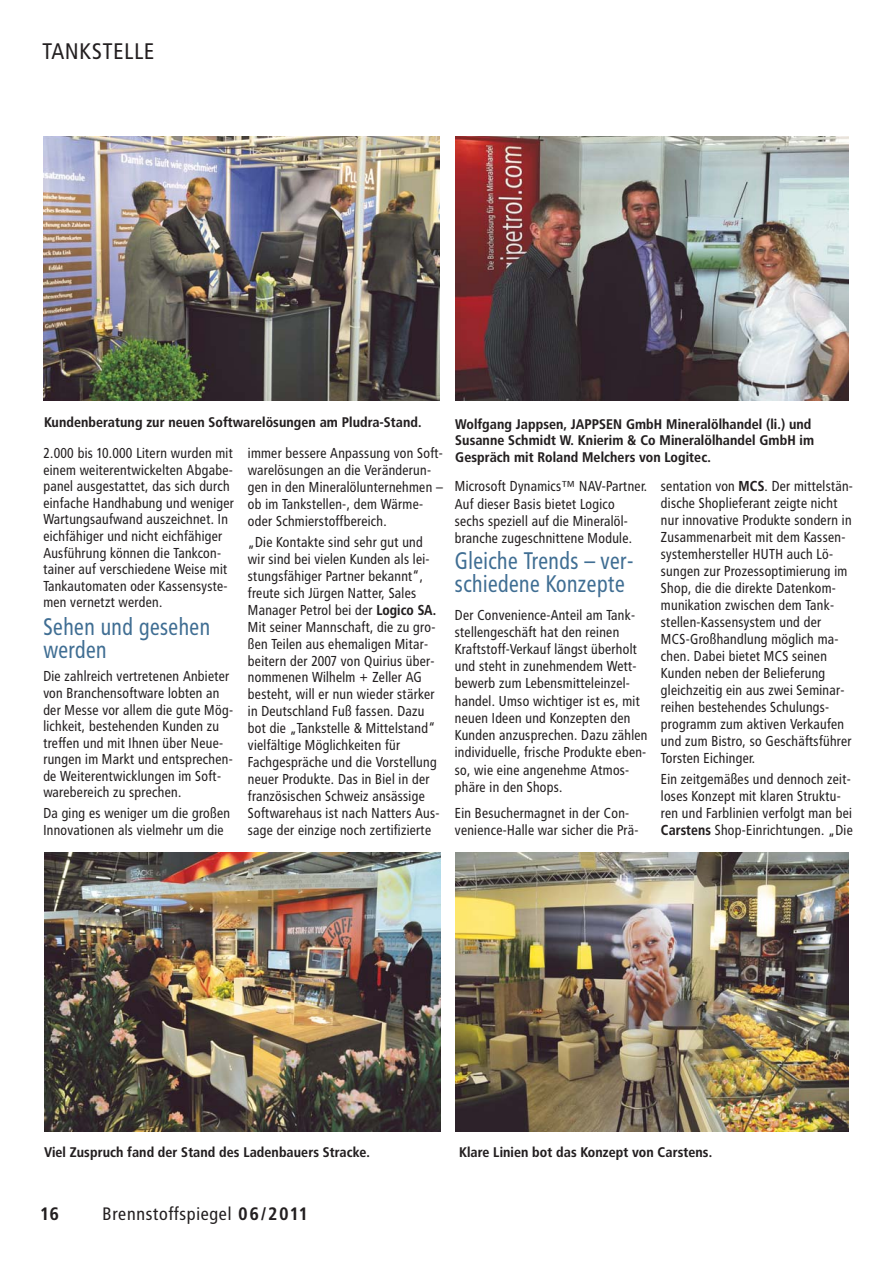
<style>
.page{position:relative;width:893px;height:1263px;background:#fff}
.page>*{position:absolute;margin:0;border:0;box-sizing:border-box;transform-origin:0 0}
.t1{font:24px/22.5px "Transit";letter-spacing:-.015em;color:#406e93;scale:.9 1}
.t2{font:22.5px "Transit";color:#231f20}
.t3{font:18px "Transit";color:#231f20}
.t4{font:700 18px "Transit";color:#231f20}
.t5{font:14.4px/17px "Transit";letter-spacing:-.015em;color:#231f20;scale:.95 1}
.t6{font:700 13.95px/16.8px "Transit";letter-spacing:-.015em;color:#231f20}
.s1{font-weight:700}
</style>
<div class="page">
<img style="left:45px;top:852px;width:396px;height:279px">
<img style="left:455px;top:852px;width:394px;height:279px">
<img style="left:43px;top:137px;width:397px;height:264px">
<img style="left:455px;top:137px;width:394px;height:264px">
<h2 class="t2" style="left:43px;top:42px;width:114px">TANKSTELLE</h2>
<p class="t6" style="left:44px;top:415px;width:379px">Kundenberatung zur neuen Softwarelösungen am Pludra-Stand.</p>
<p class="t6" style="left:455px;top:416px;width:361px">Wolfgang Jappsen, JAPPSEN GmbH Mineralölhandel (li.) und<br>Susanne Schmidt W. Knierim &amp; Co Mineralölhandel GmbH im<br>Gespräch mit Roland Melchers von Logitec.</p>
<p class="t5" style="left:248px;top:446px;width:207px">immer bessere Anpassung von Soft - warelösungen an die Verän derun - gen in den Mineralölun ter nehmen – ob im Tankstellen-, dem Wärme&shy;oder Schmierstoffbereich.</p>
<p class="t5" style="left:248px;top:535px;width:204px">„Die Kontakte sind sehr gut und wir sind bei vielen Kunden als lei&shy;stungsfähiger Partner bekannt“, freute sich Jürgen Natter, Sales Manager Petrol bei der <span class="s1">Logico SA.<br></span>Mit seiner Mannschaft, die zu gro&shy;ßen Teilen aus ehemaligen Mitar - bei tern der 2007 von Quirius über&shy;nommenen Wilhelm + Zeller AG besteht, will er nun wieder stärker in Deutschland Fuß fassen. Dazu bot die „Tankstelle &amp; Mittelstand“ vielfältige Möglich keiten für Fachgespräche und die Vorstellung neuer Produkte. Das in Biel in der französischen Schweiz ansässige Softwarehaus ist nach Natters Aus - sage der einzige noch zertifizierte</p>
<p class="t5" style="left:43px;top:446px;width:203px;line-height:16.5px">2.000 bis 10.000 Litern wurden mit einem weiterentwickelten Abga be - panel ausgestattet, das sich durch einfache Handhabung und weniger<br>Wartungsaufwand auszeichnet. In eichfähiger und nicht eichfähiger<br>Ausführung können die Tankcon - tainer auf verschiedene Weise mit<br>Tankauto maten oder Kassensyste - men vernetzt werden.</p>
<h1 class="t1" style="left:43px;top:618px;width:188px">Sehen und gesehen werden</h1>
<p class="t5" style="left:43px;top:669px;width:202px;line-height:16.5px">Die zahlreich vertretenen Anbieter von Branchensoftware lobten an der Messe vor allem die gute Mög - lichkeit, bestehenden Kunden zu treffen und mit Ihnen über Neue - rungen im Markt und entsprechen&shy;de Weiterentwicklungen im Soft - wa rebereich zu sprechen.</p>
<p class="t5" style="left:43px;top:806px;width:199px;line-height:16.5px">Da ging es weniger um die großen<br>Innovationen als vielmehr um die</p>
<p class="t5" style="left:661px;top:479px;width:204px">sentation von <span class="s1">MCS</span>. Der mittelstän&shy;dische Shoplieferant zeigte nicht nur innovative Produkte sondern in<br>Zusammenarbeit mit dem Kassen - systemhersteller HUTH auch Lö - sungen zur Prozess optimierung im<br>Shop, die die di rekte Datenkom - munikation zwischen dem Tank - stellen-Kassen system und der<br>MCS-Großhand lung möglich ma - chen. Dabei bietet MCS seinen<br>Kunden neben der Belieferung gleichzeitig ein aus zwei Semi nar - reihen bestehendes Schulungs - programm zum aktiven Verkaufen und zum Bistro, so Geschäftsführer<br>Torsten Eichinger.</p>
<p class="t5" style="left:661px;top:771px;width:204px">Ein zeitgemäßes und dennoch zeit&shy;loses Konzept mit klaren Struk tu - ren und Farblinien verfolgt man bei <span class="s1">Carstens</span> Shop-Einrich tungen. „Die</p>
<p class="t5" style="left:455px;top:479px;width:204px">Microsoft Dynamics™ NAV-Partner.<br>Auf dieser Basis bietet Logico sechs speziell auf die Mine ralöl - branche zugeschnittene Module.</p>
<h1 class="t1" style="left:455px;top:551px;width:201px;line-height:23.2px">Gleiche Trends – ver&shy;schiedene Konzepte</h1>
<p class="t5" style="left:455px;top:607px;width:205px">Der Convenience-Anteil am Tank - stellengeschäft hat den reinen<br>Kraft stoff-Verkauf längst überholt und steht in zunehmendem Wett - bewerb zum Lebensmitteleinzel - han del. Umso wichtiger ist es, mit neuen Ideen und Konzepten den<br>Kunden anzusprechen. Dazu zählen individuelle, frische Produkte eben&shy;so, wie eine angenehme Atmos - phäre in den Shops.</p>
<p class="t5" style="left:455px;top:805px;width:196px">Ein Besuchermagnet in der Con - venience-Halle war sicher die Prä -</p>
<p class="t6" style="left:44px;top:1144px;width:328px">Viel Zuspruch fand der Stand des Ladenbauers Stracke.</p>
<p class="t6" style="left:459px;top:1144px;width:255px">Klare Linien bot das Konzept von Carstens.</p>
<p class="t4" style="left:41px;top:1206px;width:20px">16</p>
<p class="t3" style="left:103px;top:1206px;width:207px">Brennstoffspiegel <span class="s1">06/2011</span></p>
</div>
